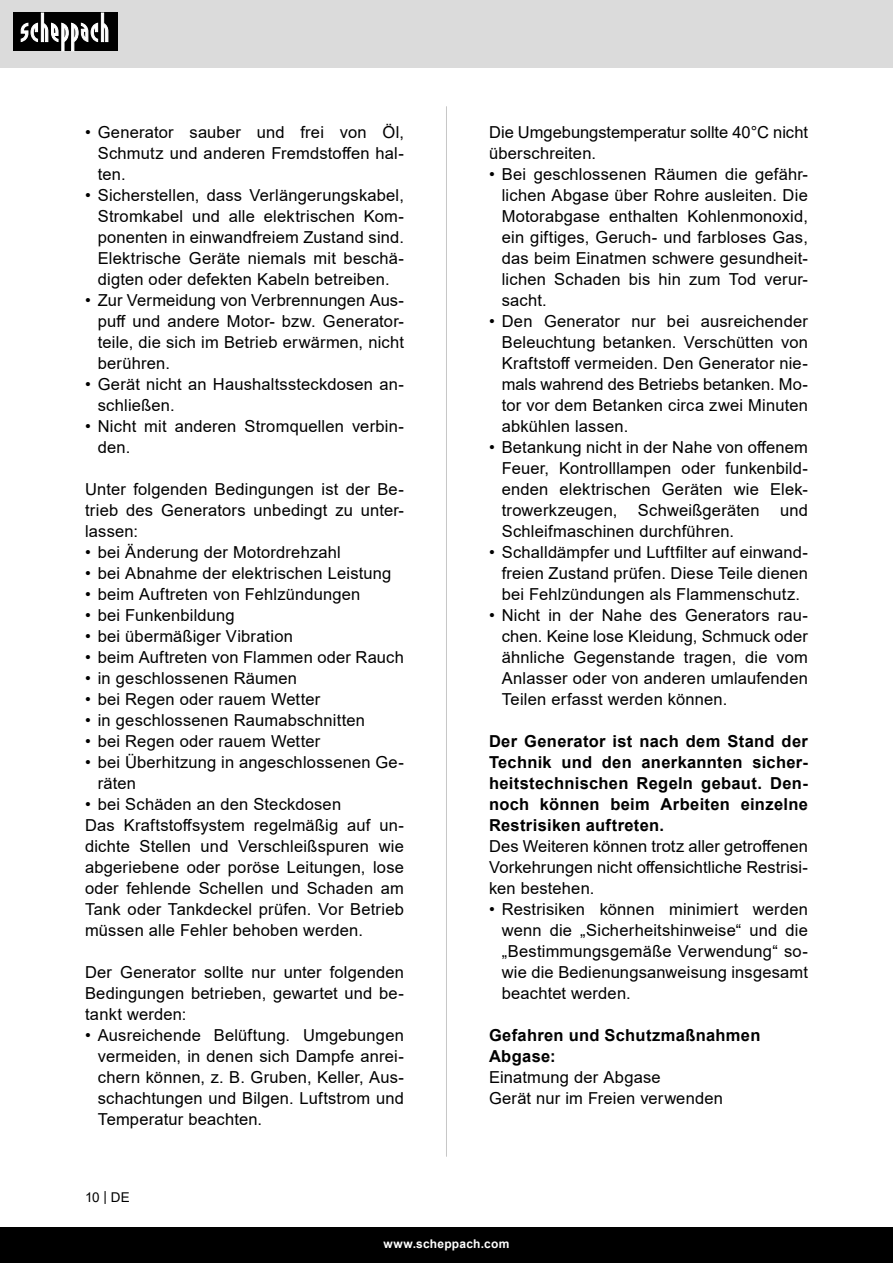
<style>
.page{position:relative;width:893px;height:1263px;background:#fff}
.page>*{position:absolute;margin:0;border:0;box-sizing:border-box;transform-origin:0 0}
.t1{font:16.5px/21px "Arial";letter-spacing:.01em;color:#000;text-align:justify}
.t2{font:700 16.5px/21px "Arial";letter-spacing:.02em;color:#000;text-align:justify}
.t3{font:13.5px "Arial";color:#000}
.t4{font:700 12px "Arial";letter-spacing:.02em;color:#fff}
</style>
<div class="page">
<div style="left:0;top:0;width:893px;height:67px;background:#dbdbdb"></div>
<div style="left:0;top:1227px;width:893px;height:36px;background:#000"></div>
<div style="left:13px;top:13px;width:105px;height:38px;background:#000"></div>
<svg style="left:21px;top:13px;width:87px;height:38px"></svg>
<hr style="left:446px;top:106px;width:1px;height:1051px;background:#c7c7c7">
<p class="t1" style="left:98px;top:122px;width:308px;text-indent:-13px">• Generator sauber und frei von Öl, Schmutz und anderen Fremdstoffen hal&shy;ten.</p>
<p class="t1" style="left:98px;top:185px;width:308px;text-indent:-13px">• Sicherstellen, dass Verlängerungskabel, Stromkabel und alle elektrischen Kom&shy;ponenten in einwandfreiem Zustand sind.<br>Elektrische Geräte niemals mit beschä&shy;digten oder defekten Kabeln betreiben.</p>
<p class="t1" style="left:98px;top:290px;width:308px;text-indent:-13px">• Zur Vermeidung von Verbrennungen Aus&shy;puff und andere Motor- bzw. Generator&shy;teile, die sich im Betrieb erwärmen, nicht berühren.</p>
<p class="t1" style="left:98px;top:374px;width:308px;text-indent:-13px">• Gerät nicht an Haushaltssteckdosen an&shy;schließen.</p>
<p class="t1" style="left:98px;top:416px;width:308px;text-indent:-13px">• Nicht mit anderen Stromquellen verbin&shy;den.</p>
<p class="t1" style="left:85px;top:479px;width:320px">Unter folgenden Bedingungen ist der Be&shy;trieb des Generators unbedingt zu unter&shy;lassen:</p>
<p class="t1" style="left:85px;top:542px;width:257px">• bei Änderung der Motordrehzahl</p>
<p class="t1" style="left:85px;top:563px;width:308px">• bei Abnahme der elektrischen Leistung</p>
<p class="t1" style="left:85px;top:584px;width:277px">• beim Auftreten von Fehlzündungen</p>
<p class="t1" style="left:85px;top:605px;width:151px">• bei Funkenbildung</p>
<p class="t1" style="left:85px;top:626px;width:209px">• bei übermäßiger Vibration</p>
<p class="t1" style="left:85px;top:647px;width:320px">• beim Auftreten von Flammen oder Rauch</p>
<p class="t1" style="left:85px;top:668px;width:213px">• in geschlossenen Räumen</p>
<p class="t1" style="left:85px;top:689px;width:237px">• bei Regen oder rauem Wetter</p>
<p class="t1" style="left:85px;top:710px;width:281px">• in geschlossenen Raumabschnitten</p>
<p class="t1" style="left:85px;top:731px;width:237px">• bei Regen oder rauem Wetter</p>
<p class="t1" style="left:98px;top:752px;width:308px;text-indent:-13px">• bei Überhitzung in angeschlossenen Ge&shy;räten</p>
<p class="t1" style="left:85px;top:794px;width:258px">• bei Schäden an den Steckdosen</p>
<p class="t1" style="left:85px;top:815px;width:320px">Das Kraftstoffsystem regelmäßig auf un&shy;dichte Stellen und Verschleißspuren wie abgeriebene oder poröse Leitungen, lose oder fehlende Schellen und Schaden am Tank oder Tankdeckel prüfen. Vor Betrieb müssen alle Fehler behoben werden.</p>
<p class="t1" style="left:85px;top:962px;width:320px">Der Generator sollte nur unter folgenden Bedingungen betrieben, gewartet und be&shy;tankt werden:</p>
<p class="t1" style="left:98px;top:1025px;width:308px;text-indent:-13px">• Ausreichende Belüftung. Umgebungen vermeiden, in denen sich Dampfe anrei&shy;chern können, z. B. Gruben, Keller, Aus&shy;schachtungen und Bilgen. Luftstrom und Temperatur beachten.</p>
<p class="t3" style="left:85px;top:1188px;width:46px">10 | DE</p>
<p class="t1" style="left:489px;top:122px;width:320px">Die Umgebungstemperatur sollte 40°C nicht überschreiten.</p>
<p class="t1" style="left:502px;top:164px;width:308px;text-indent:-13px">• Bei geschlossenen Räumen die gefähr&shy;lichen Abgase über Rohre ausleiten. Die Motorabgase enthalten Kohlenmonoxid, ein giftiges, Geruch- und farbloses Gas, das beim Einatmen schwere gesundheit&shy;lichen Schaden bis hin zum Tod verur&shy;sacht.</p>
<p class="t1" style="left:502px;top:311px;width:308px;text-indent:-13px">• Den Generator nur bei ausreichender Beleuchtung betanken. Verschütten von Kraftstoff vermeiden. Den Generator nie&shy;mals wahrend des Betriebs betanken. Mo&shy;tor vor dem Betanken circa zwei Minuten abkühlen lassen.</p>
<p class="t1" style="left:502px;top:437px;width:308px;text-indent:-13px">• Betankung nicht in der Nahe von offenem Feuer, Kontrolllampen oder funkenbild&shy;enden elektrischen Geräten wie Elek&shy;trowerkzeugen, Schweißgeräten und Schleifmaschinen durchführen.</p>
<p class="t1" style="left:502px;top:542px;width:308px;text-indent:-13px">• Schalldämpfer und Luftfilter auf einwand&shy;freien Zustand prüfen. Diese Teile dienen bei Fehlzündungen als Flammenschutz.</p>
<p class="t1" style="left:502px;top:605px;width:308px;text-indent:-13px">• Nicht in der Nahe des Generators rau&shy;chen. Keine lose Kleidung, Schmuck oder ähnliche Gegenstande tragen, die vom Anlasser oder von anderen umlaufenden Teilen erfasst werden können.</p>
<p class="t2" style="left:489px;top:731px;width:320px">Der Generator ist nach dem Stand der Technik und den anerkannten sicher&shy;heitstechnischen Regeln gebaut. Den&shy;noch können beim Arbeiten einzelne Restrisiken auftreten.</p>
<p class="t1" style="left:489px;top:836px;width:320px">Des Weiteren können trotz aller getroffenen Vorkehrungen nicht offensichtliche Restrisi&shy;ken bestehen.</p>
<p class="t1" style="left:502px;top:899px;width:308px;text-indent:-13px">• Restrisiken können minimiert werden wenn die „Sicherheitshinweise“ und die „Bestimmungsgemäße Verwendung“ so&shy;wie die Bedienungsanweisung insgesamt beachtet werden.</p>
<p class="t2" style="left:489px;top:1025px;width:273px">Gefahren und Schutzmaßnahmen</p>
<p class="t2" style="left:489px;top:1046px;width:68px">Abgase:</p>
<p class="t1" style="left:489px;top:1067px;width:173px">Einatmung der Abgase</p>
<p class="t1" style="left:489px;top:1088px;width:235px">Gerät nur im Freien verwenden</p>
<p class="t4" style="left:384px;top:1235px;width:127px">www.scheppach.com</p>
</div>
